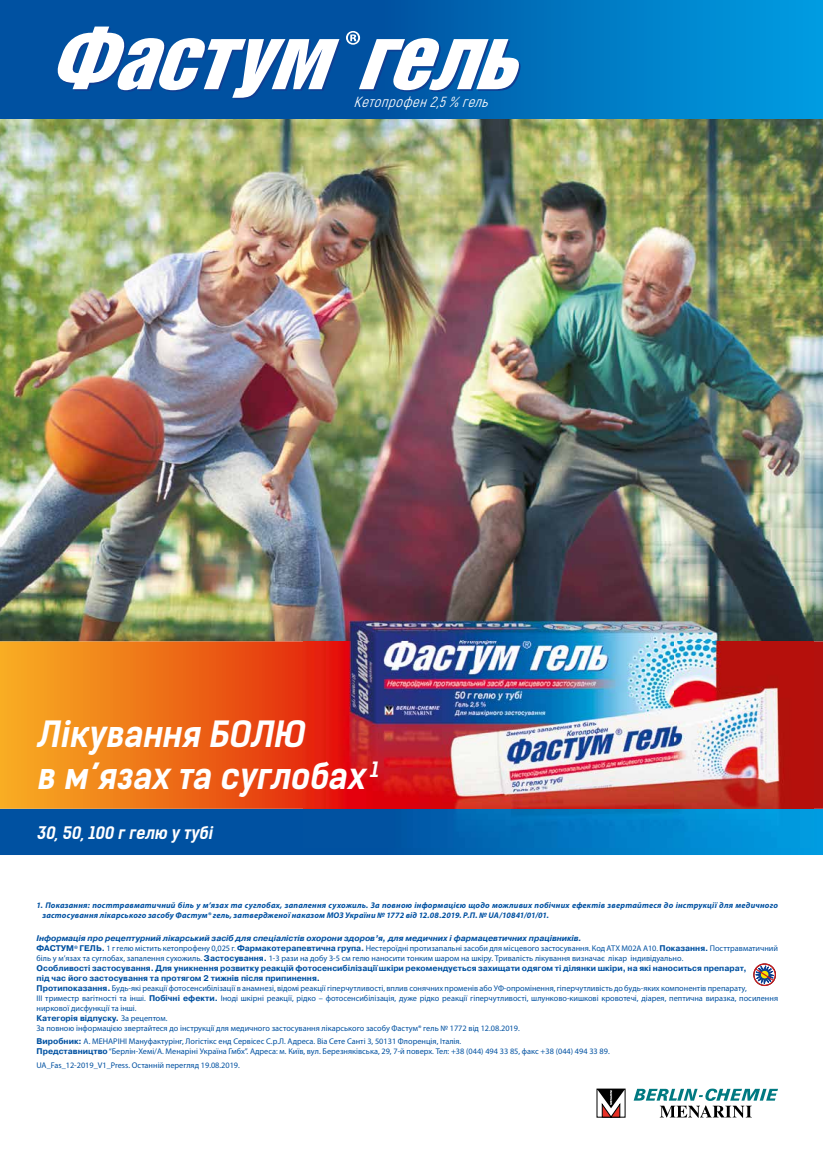
<style>
.page{position:relative;width:823px;height:1163px;background:#fff}
.page>*{position:absolute;margin:0;border:0;box-sizing:border-box;transform-origin:0 0}
.t1{font:italic 34.4px/41.3px "Kelson Sans Bold RU";color:#fff}
.t2{font:italic 16.5px "Kelson Sans Bold RU";color:#fff}
.t3{font:italic 14.6px "Akrobat";color:#fff}
.t4{font:8.3px/9.9px "Myriad Pro";color:#0051a1}
.t5{font:italic 700 8.3px/9.9px "Myriad Pro";letter-spacing:.025em;color:#0051a1}
.t6{font:700 8.3px/9.9px "Pragmatica C";color:#0051a1}
.t7{font:italic 700 8.3px "Pragmatica C";color:#0051a1}
.s1{font-family:"Pragmatica C";font-weight:700}
.s2{font-family:"Myriad Pro";font-weight:400}
</style>
<div class="page">
<img style="left:0;top:118px;width:822px;height:523px">
<svg style="left:633px;top:1088px;width:144px;height:29px"></svg>
<svg style="left:596px;top:1088px;width:28px;height:29px"></svg>
<svg style="left:753px;top:963px;width:22px;height:22px"></svg>
<svg style="left:0;top:808px;width:822px;height:46px;background:#045aa6"></svg>
<svg style="left:0;top:641px;width:822px;height:167px;background:#ec6f18"></svg>
<svg style="left:0;top:0;width:822px;height:118px;background:#006fba"></svg>
<svg style="left:55px;top:27px;width:467px;height:72px"></svg>
<img style="left:304px;top:586px;width:509px;height:261px">
<h3 class="t3" style="left:353px;top:95px;width:140px">Кетопрофен2,5% гель</h3>
<h1 class="t1" style="left:37px;top:717px;width:346px">Лікування БОЛЮ<br>в м’язах та суглобах <sup>1</sup></h1>
<h2 class="t2" style="left:37px;top:825px;width:180px">30, 50, 100 г гелю у тубі</h2>
<p class="t5" style="left:42px;top:900px;width:736px;text-indent:-6px">1. Показання: посттравматичний біль у м’язах та суглобах, запалення сухожиль. За повною інформацією щодо можливих побічних ефектів звертайтеся до інструкції для медичного застосування лікарського засобу Фастум® гель, затвердженої наказом МОЗ України № 1772 від 12.08.2019. Р.П. № UA/10841/01/01.</p>
<p class="t7" style="left:37px;top:935px;width:546px">Інформація про рецептурний лікарський засіб для спеціалістів охорони здоров’я, для медичних і фармацевтичних працівників.</p>
<p class="t4" style="left:37px;top:944px;width:742px"><span class="s1">ФАСТУМ</span><sup>®</sup> <span class="s1">ГЕЛЬ.</span> 1 г гелю містить кетопрофену 0,025 г. <span class="s1">Фармакотерапевтична група.</span> Нестероїдні протизапальні засоби для місцевого застосування. Код АТХ М02А А10. <span class="s1">Показання.</span> Посттравматичний біль у м’язах та суглобах, запалення сухожиль. <span class="s1">Застосування.</span> 1-3 рази на добу 3-5 см гелю наносити тонким шаром на шкіру. Тривалість лікування визначає лікар індивідуально.</p>
<p class="t6" style="left:37px;top:963px;width:711px">Особливості застосування. Для уникнення розвитку реакцій фотосенсибілізації шкіри рекомендується захищати одягом ті ділянки шкіри, на які наноситься препарат, під час його застосування та протягом 2 тижнів після припинення.</p>
<p class="t4" style="left:37px;top:983px;width:742px"><span class="s1">Протипоказання.</span> Будь-які реакції фотосенсибілізації в анамнезі, відомі реакції гіперчутливості, вплив сонячних променів або УФ-опромінення, гіперчутливість до будь-яких компонентів препарату,<br>ІІІ триместр вагітності та інші. <span class="s1">Побічні ефекти.</span> Іноді шкірні реакції, рідко – фотосенсибілізація, дуже рідко реакції гіперчутливості, шлунково-кишкові кровотечі, діарея, пептична виразка, посилення ниркової дисфункції та інші.</p>
<p class="t6" style="left:37px;top:1013px;width:132px">Категорія відпуску. <span class="s2">За рецептом.</span></p>
<p class="t4" style="left:37px;top:1021px;width:484px;line-height:13.8px">За повною інформацією звертайтеся до інструкції для медичного застосування лікарського засобу Фастум® гель № 1772 від 12.08.2019.<br><span class="s1">Виробник:</span> А. МЕНАРІНІ Мануфактурінг, Логістікс енд Сервісес С.р.Л. Адреса. Віа Сете Санті 3, 50131 Флоренція, Італія.</p>
<p class="t4" style="left:37px;top:1045px;width:574px;line-height:13.8px"><span class="s1">Представництво</span> “Берлін-Хемі/A. Менаріні Україна Гмбх”. Адреса: м. Київ, вул. Березняківська, 29, 7-й поверх. Тел: +38 (044) 494 33 85, факс +38 (044) 494 33 89.<br>UA_Fas_12-2019_V1_Press. Останній перегляд 19.08.2019.</p>
</div>
